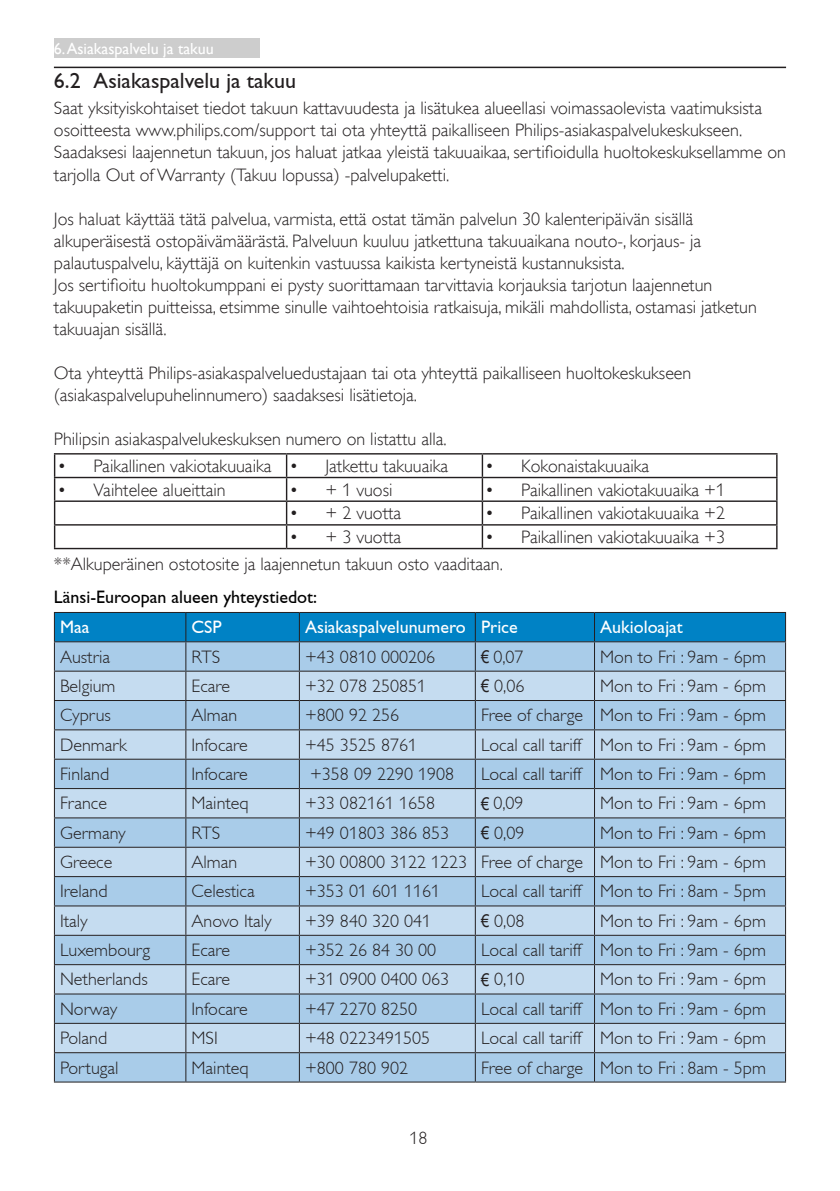
<style>
.page{position:relative;width:840px;height:1191px;background:#fff}
.page>*{position:absolute;margin:0;border:0;box-sizing:border-box;transform-origin:0 0}
.t1{font:22px "Gill Alt One";color:#231f20}
.t2{font:18px/22px "Gill Sans Alt One WGL Light";color:#231f20}
.t3{font:300 18px "Gill Alt One";color:#231f20}
.t4{font:18px "Gill Alt One";color:#fff}
.Heading_3{font:18px "Gill Alt One";color:#000}
.t5{font:16px "Gill Sans Alt One WGL";color:#fff}
.s1{font-family:"Arial Narrow";font-weight:400}
</style>
<div class="page">
<div style="left:54px;top:38px;width:205px;height:20px;background:#cdcdcd"></div>
<hr style="left:54px;top:67px;width:731px;height:1px;background:#231f20">
<hr style="left:54px;top:453px;width:232px;height:1px;background:#231f20">
<hr style="left:286px;top:453px;width:196px;height:1px;background:#231f20">
<hr style="left:482px;top:453px;width:295px;height:1px;background:#231f20">
<hr style="left:481px;top:454px;width:2px;height:23px;background:#231f20">
<hr style="left:775px;top:454px;width:2px;height:23px;background:#231f20">
<hr style="left:54px;top:477px;width:232px;height:1px;background:#231f20">
<hr style="left:286px;top:477px;width:196px;height:1px;background:#231f20">
<hr style="left:482px;top:477px;width:295px;height:1px;background:#231f20">
<hr style="left:481px;top:478px;width:2px;height:22px;background:#231f20">
<hr style="left:775px;top:478px;width:2px;height:22px;background:#231f20">
<hr style="left:54px;top:500px;width:232px;height:2px;background:#231f20">
<hr style="left:286px;top:500px;width:196px;height:2px;background:#231f20">
<hr style="left:482px;top:500px;width:295px;height:2px;background:#231f20">
<hr style="left:481px;top:502px;width:2px;height:22px;background:#231f20">
<hr style="left:775px;top:502px;width:2px;height:22px;background:#231f20">
<hr style="left:54px;top:524px;width:232px;height:1px;background:#231f20">
<svg style="left:54px;top:454px;width:1px;height:94px"></svg>
<hr style="left:286px;top:524px;width:196px;height:1px;background:#231f20">
<svg style="left:286px;top:454px;width:1px;height:94px"></svg>
<hr style="left:482px;top:524px;width:295px;height:1px;background:#231f20">
<hr style="left:481px;top:525px;width:2px;height:23px;background:#231f20">
<hr style="left:775px;top:525px;width:2px;height:23px;background:#231f20">
<hr style="left:54px;top:548px;width:232px;height:1px;background:#231f20">
<hr style="left:286px;top:548px;width:196px;height:1px;background:#231f20">
<hr style="left:482px;top:548px;width:295px;height:1px;background:#231f20">
<svg style="left:54px;top:612px;width:731px;height:469px;background:#a3c5df"></svg>
<hr style="left:594px;top:1052px;width:191px;height:1px;background:#231f20">
<hr style="left:54px;top:1081px;width:132px;height:1px;background:#231f20">
<hr style="left:186px;top:1081px;width:113px;height:1px;background:#231f20">
<hr style="left:299px;top:1081px;width:176px;height:1px;background:#231f20">
<hr style="left:475px;top:1081px;width:119px;height:1px;background:#231f20">
<hr style="left:594px;top:1081px;width:191px;height:1px;background:#231f20">
<p class="t5" style="left:54px;top:38px;width:161px">6. Asiakaspalvelu ja takuu</p>
<p class="t1" style="left:54px;top:68px;width:243px">6.2 Asiakaspalvelu ja takuu</p>
<p class="t2" style="left:54px;top:97px;width:709px">Saat yksityiskohtaiset tiedot takuun kattavuudesta ja lisätukea alueellasi voimassaolevista vaatimuksista osoitteesta www.philips.com/support tai ota yhteyttä paikalliseen Philips-asiakaspalvelukeskukseen.</p>
<p class="t2" style="left:54px;top:141px;width:733px">Saadaksesi laajennetun takuun, jos haluat jatkaa yleistä takuuaikaa, sertifioidulla huoltokeskuksellamme on tarjolla Out of Warranty (Takuu lopussa) -palvelupaketti.</p>
<p class="t2" style="left:54px;top:207px;width:648px">Jos haluat käyttää tätä palvelua, varmista, että ostat tämän palvelun 30 kalenteripäivän sisällä alkuperäisestä ostopäivämäärästä. Palveluun kuuluu jatkettuna takuuaikana nouto-, korjaus- ja palautuspalvelu, käyttäjä on kuitenkin vastuussa kaikista kertyneistä kustannuksista.</p>
<p class="t2" style="left:54px;top:273px;width:704px">Jos sertifioitu huoltokumppani ei pysty suorittamaan tarvittavia korjauksia tarjotun laajennetun takuupaketin puitteissa, etsimme sinulle vaihtoehtoisia ratkaisuja, mikäli mahdollista, ostamasi jatketun takuuajan sisällä.</p>
<p class="t2" style="left:54px;top:361px;width:638px">Ota yhteyttä Philips-asiakaspalveluedustajaan tai ota yhteyttä paikalliseen huoltokeskukseen (asiakaspalvelupuhelinnumero) saadaksesi lisätietoja.</p>
<p class="t2" style="left:54px;top:427px;width:394px">Philipsin asiakaspalvelukeskuksen numero on listattu alla.</p>
<p class="t2" style="left:57px;top:455px;width:215px">• Paikallinen vakiotakuuaika</p>
<p class="t2" style="left:289px;top:455px;width:160px">• Jatkettu takuuaika</p>
<p class="t2" style="left:485px;top:455px;width:165px">• Kokonaistakuuaika</p>
<p class="t2" style="left:57px;top:478px;width:170px">• Vaihtelee alueittain</p>
<p class="t2" style="left:289px;top:478px;width:104px">• + 1 vuosi</p>
<p class="t2" style="left:485px;top:478px;width:241px">• Paikallinen vakiotakuuaika +1</p>
<p class="t2" style="left:289px;top:502px;width:113px">• + 2 vuotta</p>
<p class="t2" style="left:485px;top:502px;width:241px">• Paikallinen vakiotakuuaika +2</p>
<p class="t2" style="left:289px;top:526px;width:113px">• + 3 vuotta</p>
<p class="t2" style="left:485px;top:526px;width:241px">• Paikallinen vakiotakuuaika +3</p>
<p class="t2" style="left:54px;top:553px;width:450px">**Alkuperäinen ostotosite ja laajennetun takuun osto vaaditaan.</p>
<p class="Heading_3" style="left:54px;top:587px;width:264px">Länsi-Euroopan alueen yhteystiedot:</p>
<p class="t4" style="left:60px;top:617px;width:31px">Maa</p>
<p class="t4" style="left:191px;top:617px;width:32px">CSP</p>
<p class="t4" style="left:305px;top:617px;width:162px">Asiakaspalvelunumero</p>
<p class="t4" style="left:480px;top:617px;width:38px">Price</p>
<p class="t4" style="left:600px;top:617px;width:84px">Aukioloajat</p>
<p class="t3" style="left:60px;top:646px;width:52px">Austria</p>
<p class="t3" style="left:191px;top:646px;width:30px">RTS</p>
<p class="t3" style="left:305px;top:646px;width:131px">+43 0810 000206</p>
<p class="t3" style="left:480px;top:646px;width:44px"><span class="s1">€</span> 0,07</p>
<p class="t3" style="left:600px;top:646px;width:167px">Mon to Fri : 9am - 6pm</p>
<p class="t3" style="left:60px;top:676px;width:57px">Belgium</p>
<p class="t3" style="left:191px;top:676px;width:40px">Ecare</p>
<p class="t3" style="left:305px;top:676px;width:122px">+32 078 250851</p>
<p class="t3" style="left:480px;top:676px;width:45px"><span class="s1">€</span> 0,06</p>
<p class="t3" style="left:600px;top:676px;width:167px">Mon to Fri : 9am - 6pm</p>
<p class="t3" style="left:60px;top:705px;width:52px">Cyprus</p>
<p class="t3" style="left:191px;top:705px;width:47px">Alman</p>
<p class="t3" style="left:305px;top:705px;width:95px">+800 92 256</p>
<p class="t3" style="left:480px;top:705px;width:103px">Free of charge</p>
<p class="t3" style="left:600px;top:705px;width:167px">Mon to Fri : 9am - 6pm</p>
<p class="t3" style="left:60px;top:734px;width:68px">Denmark</p>
<p class="t3" style="left:191px;top:734px;width:58px">Infocare</p>
<p class="t3" style="left:305px;top:734px;width:113px">+45 3525 8761</p>
<p class="t3" style="left:480px;top:734px;width:102px">Local call tariff</p>
<p class="t3" style="left:600px;top:734px;width:167px">Mon to Fri : 9am - 6pm</p>
<p class="t3" style="left:60px;top:764px;width:51px">Finland</p>
<p class="t3" style="left:191px;top:764px;width:58px">Infocare</p>
<p class="t3" style="left:310px;top:764px;width:145px">+358 09 2290 1908</p>
<p class="t3" style="left:480px;top:764px;width:102px">Local call tariff</p>
<p class="t3" style="left:600px;top:764px;width:167px">Mon to Fri : 9am - 6pm</p>
<p class="t3" style="left:60px;top:793px;width:48px">France</p>
<p class="t3" style="left:191px;top:793px;width:59px">Mainteq</p>
<p class="t3" style="left:305px;top:793px;width:131px">+33 082161 1658</p>
<p class="t3" style="left:480px;top:793px;width:44px"><span class="s1">€</span> 0,09</p>
<p class="t3" style="left:600px;top:793px;width:167px">Mon to Fri : 9am - 6pm</p>
<p class="t3" style="left:60px;top:822px;width:67px">Germany</p>
<p class="t3" style="left:191px;top:822px;width:30px">RTS</p>
<p class="t3" style="left:305px;top:822px;width:145px">+49 01803 386 853</p>
<p class="t3" style="left:480px;top:822px;width:45px"><span class="s1">€</span> 0,09</p>
<p class="t3" style="left:600px;top:822px;width:167px">Mon to Fri : 9am - 6pm</p>
<p class="t3" style="left:60px;top:852px;width:54px">Greece</p>
<p class="t3" style="left:191px;top:852px;width:47px">Alman</p>
<p class="t3" style="left:305px;top:852px;width:163px">+30 00800 3122 1223</p>
<p class="t3" style="left:480px;top:852px;width:103px">Free of charge</p>
<p class="t3" style="left:600px;top:852px;width:167px">Mon to Fri : 9am - 6pm</p>
<p class="t3" style="left:60px;top:881px;width:49px">Ireland</p>
<p class="t3" style="left:191px;top:881px;width:65px">Celestica</p>
<p class="t3" style="left:305px;top:881px;width:136px">+353 01 601 1161</p>
<p class="t3" style="left:480px;top:881px;width:102px">Local call tariff</p>
<p class="t3" style="left:600px;top:881px;width:167px">Mon to Fri : 8am - 5pm</p>
<p class="t3" style="left:60px;top:910px;width:29px">Italy</p>
<p class="t3" style="left:191px;top:910px;width:81px">Anovo Italy</p>
<p class="t3" style="left:305px;top:910px;width:127px">+39 840 320 041</p>
<p class="t3" style="left:480px;top:910px;width:45px"><span class="s1">€</span> 0,08</p>
<p class="t3" style="left:600px;top:910px;width:167px">Mon to Fri : 9am - 6pm</p>
<p class="t3" style="left:60px;top:940px;width:91px">Luxembourg</p>
<p class="t3" style="left:191px;top:940px;width:40px">Ecare</p>
<p class="t3" style="left:305px;top:940px;width:132px">+352 26 84 30 00</p>
<p class="t3" style="left:480px;top:940px;width:102px">Local call tariff</p>
<p class="t3" style="left:600px;top:940px;width:167px">Mon to Fri : 9am - 6pm</p>
<p class="t3" style="left:60px;top:969px;width:89px">Netherlands</p>
<p class="t3" style="left:191px;top:969px;width:40px">Ecare</p>
<p class="t3" style="left:305px;top:969px;width:145px">+31 0900 0400 063</p>
<p class="t3" style="left:480px;top:969px;width:45px"><span class="s1">€</span> 0,10</p>
<p class="t3" style="left:600px;top:969px;width:167px">Mon to Fri : 9am - 6pm</p>
<p class="t3" style="left:60px;top:998px;width:59px">Norway</p>
<p class="t3" style="left:191px;top:998px;width:58px">Infocare</p>
<p class="t3" style="left:305px;top:998px;width:113px">+47 2270 8250</p>
<p class="t3" style="left:480px;top:998px;width:102px">Local call tariff</p>
<p class="t3" style="left:600px;top:998px;width:167px">Mon to Fri : 9am - 6pm</p>
<p class="t3" style="left:60px;top:1028px;width:49px">Poland</p>
<p class="t3" style="left:191px;top:1028px;width:28px">MSI</p>
<p class="t3" style="left:305px;top:1028px;width:126px">+48 0223491505</p>
<p class="t3" style="left:480px;top:1028px;width:102px">Local call tariff</p>
<p class="t3" style="left:600px;top:1028px;width:167px">Mon to Fri : 9am - 6pm</p>
<p class="t3" style="left:60px;top:1057px;width:60px">Portugal</p>
<p class="t3" style="left:191px;top:1057px;width:59px">Mainteq</p>
<p class="t3" style="left:305px;top:1057px;width:104px">+800 780 902</p>
<p class="t3" style="left:480px;top:1057px;width:103px">Free of charge</p>
<p class="t3" style="left:600px;top:1057px;width:167px">Mon to Fri : 8am - 5pm</p>
<p class="t3" style="left:409px;top:1128px;width:19px">18</p>
</div>
